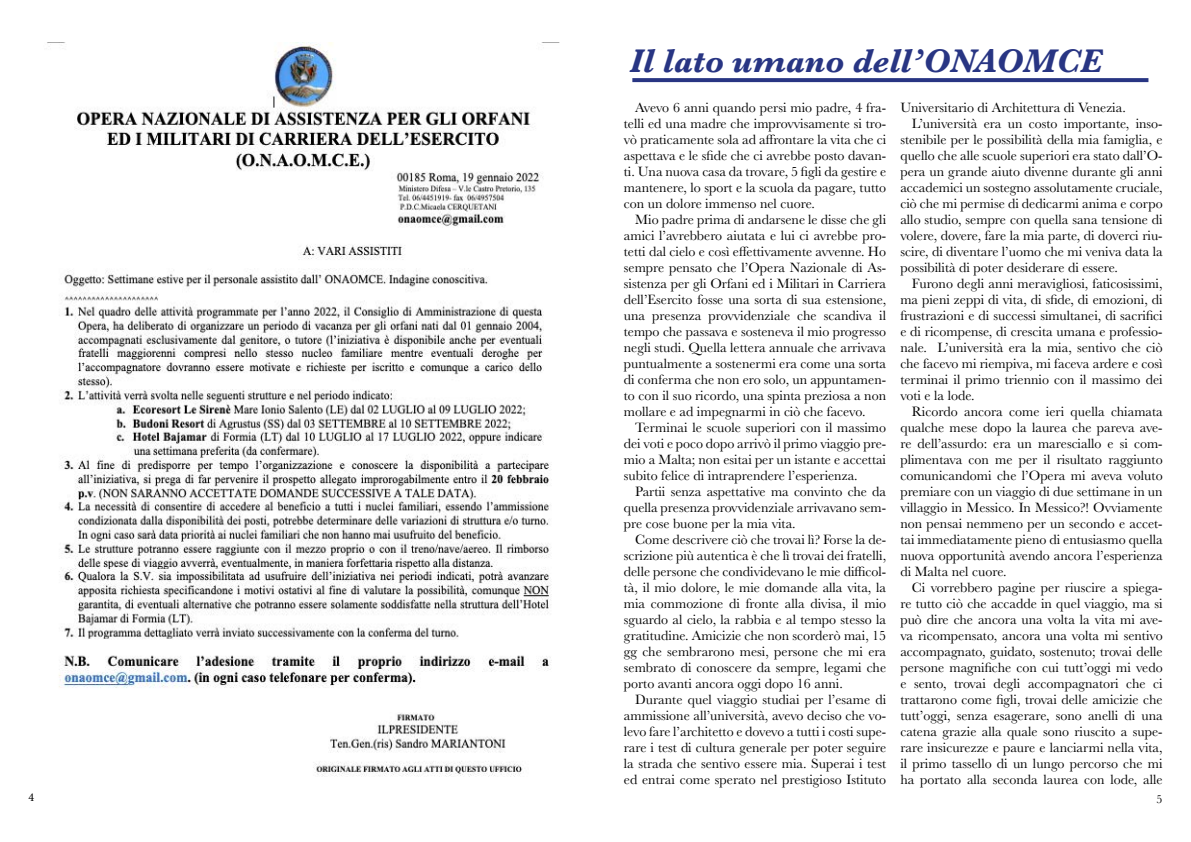
<style>
.page{position:relative;width:1191px;height:842px;background:#fff}
.page>*{position:absolute;margin:0;border:0;box-sizing:border-box;transform-origin:0 0}
.t1{font:italic 700 34px "Baskerville";color:#283583}
.t2{font:14px/16px "Baskerville";color:#000;text-align:justify}
.t3{font:12px "Minion Pro";color:#000}
.t4{font:12px "Baskerville";color:#000}
</style>
<div class="page">
<img style="left:59px;top:43px;width:492px;height:734px">
<svg style="left:632px;top:78px;width:516px;height:4px;fill:#283583"></svg>
<h1 class="t1" style="left:629px;top:38px;width:474px">Il lato umano dell’ONAOMCE</h1>
<p class="t2" style="left:624px;top:99px;width:264px;text-indent:11px">Avevo 6 anni quando persi mio padre, 4 fra&shy;telli ed una madre che improvvisamente si tro&shy;vò praticamente sola ad affrontare la vita che ci aspettava e le sfide che ci avrebbe posto davan&shy;ti. Una nuova casa da trovare, 5 figli da gestire e mantenere, lo sport e la scuola da pagare, tutto con un dolore immenso nel cuore.</p>
<p class="t2" style="left:624px;top:211px;width:264px;text-indent:11px">Mio padre prima di andarsene le disse che gli amici l’avrebbero aiutata e lui ci avrebbe pro&shy;tetti dal cielo e così effettivamente avvenne. Ho sempre pensato che l’Opera Nazionale di As&shy;sistenza per gli Orfani ed i Militari in Carriera dell’Esercito fosse una sorta di sua estensione, una presenza provvidenziale che scandiva il tempo che passava e sosteneva il mio progresso negli studi. Quella lettera annuale che arrivava puntualmente a sostenermi era come una sorta di conferma che non ero solo, un appuntamen&shy;to con il suo ricordo, una spinta preziosa a non mollare e ad impegnarmi in ciò che facevo.</p>
<p class="t2" style="left:624px;top:420px;width:264px;text-indent:11px">Terminai le scuole superiori con il massimo dei voti e poco dopo arrivò il primo viaggio pre&shy;mio a Malta; non esitai per un istante e accettai subito felice di intraprendere l’esperienza.</p>
<p class="t2" style="left:624px;top:484px;width:264px;text-indent:11px">Partii senza aspettative ma convinto che da quella presenza provvidenziale arrivavano sem&shy;pre cose buone per la mia vita.</p>
<p class="t2" style="left:624px;top:532px;width:264px;text-indent:11px">Come descrivere ciò che trovai lì? Forse la de&shy;scrizione più autentica è che lì trovai dei fratelli, delle persone che condividevano le mie difficol&shy;tà, il mio dolore, le mie domande alla vita, la mia commozione di fronte alla divisa, il mio sguardo al cielo, la rabbia e al tempo stesso la gratitudine. Amicizie che non scorderò mai, 15 gg che sembrarono mesi, persone che mi era sembrato di conoscere da sempre, legami che porto avanti ancora oggi dopo 16 anni.</p>
<p class="t2" style="left:624px;top:692px;width:264px;text-indent:11px">Durante quel viaggio studiai per l’esame di ammissione all’università, avevo deciso che vo&shy;levo fare l’architetto e dovevo a tutti i costi supe&shy;rare i test di cultura generale per poter seguire la strada che sentivo essere mia. Superai i test ed entrai come sperato nel prestigioso Istituto</p>
<p class="t2" style="left:900px;top:100px;width:227px">Universitario di Architettura di Venezia.</p>
<p class="t2" style="left:911px;top:116px;width:252px">L’università era un costo importante, inso-</p>
<p class="t2" style="left:900px;top:132px;width:264px">stenibile per le possibilità della mia famiglia, e</p>
<p class="t2" style="left:900px;top:148px;width:264px">quello che alle scuole superiori era stato dall’O-</p>
<p class="t2" style="left:900px;top:164px;width:264px">pera un grande aiuto divenne durante gli anni</p>
<p class="t2" style="left:900px;top:180px;width:264px">accademici un sostegno assolutamente cruciale,</p>
<p class="t2" style="left:900px;top:196px;width:264px">ciò che mi permise di dedicarmi anima e corpo</p>
<p class="t2" style="left:900px;top:212px;width:264px">allo studio, sempre con quella sana tensione di</p>
<p class="t2" style="left:900px;top:228px;width:264px">volere, dovere, fare la mia parte, di doverci riu-</p>
<p class="t2" style="left:900px;top:244px;width:264px">scire, di diventare l’uomo che mi veniva data la</p>
<p class="t2" style="left:900px;top:260px;width:219px">possibilità di poter desiderare di essere.</p>
<p class="t2" style="left:911px;top:276px;width:252px">Furono degli anni meravigliosi, faticosissimi,</p>
<p class="t2" style="left:900px;top:292px;width:264px">ma pieni zeppi di vita, di sfide, di emozioni, di</p>
<p class="t2" style="left:900px;top:308px;width:264px">frustrazioni e di successi simultanei, di sacrifici</p>
<p class="t2" style="left:900px;top:324px;width:264px">e di ricompense, di crescita umana e professio-</p>
<p class="t2" style="left:900px;top:340px;width:264px">nale. L’università era la mia, sentivo che ciò</p>
<p class="t2" style="left:900px;top:356px;width:264px">che facevo mi riempiva, mi faceva ardere e così</p>
<p class="t2" style="left:900px;top:372px;width:264px">terminai il primo triennio con il massimo dei</p>
<p class="t2" style="left:900px;top:388px;width:76px">voti e la lode.</p>
<p class="t2" style="left:911px;top:404px;width:252px">Ricordo ancora come ieri quella chiamata</p>
<p class="t2" style="left:900px;top:420px;width:264px">qualche mese dopo la laurea che pareva ave-</p>
<p class="t2" style="left:900px;top:436px;width:264px">re dell’assurdo: era un maresciallo e si com-</p>
<p class="t2" style="left:900px;top:452px;width:264px">plimentava con me per il risultato raggiunto</p>
<p class="t2" style="left:900px;top:468px;width:264px">comunicandomi che l’Opera mi aveva voluto</p>
<p class="t2" style="left:900px;top:484px;width:264px">premiare con un viaggio di due settimane in un</p>
<p class="t2" style="left:900px;top:500px;width:264px">villaggio in Messico. In Messico?! Ovviamente</p>
<p class="t2" style="left:900px;top:516px;width:264px">non pensai nemmeno per un secondo e accet-</p>
<p class="t2" style="left:900px;top:532px;width:264px">tai immediatamente pieno di entusiasmo quella</p>
<p class="t2" style="left:900px;top:548px;width:264px">nuova opportunità avendo ancora l’esperienza</p>
<p class="t2" style="left:900px;top:564px;width:108px">di Malta nel cuore.</p>
<p class="t2" style="left:911px;top:580px;width:252px">Ci vorrebbero pagine per riuscire a spiega-</p>
<p class="t2" style="left:900px;top:596px;width:264px">re tutto ciò che accadde in quel viaggio, ma si</p>
<p class="t2" style="left:900px;top:612px;width:264px">può dire che ancora una volta la vita mi ave-</p>
<p class="t2" style="left:900px;top:628px;width:264px">va ricompensato, ancora una volta mi sentivo</p>
<p class="t2" style="left:900px;top:644px;width:264px">accompagnato, guidato, sostenuto; trovai delle</p>
<p class="t2" style="left:900px;top:660px;width:264px">persone magnifiche con cui tutt’oggi mi vedo</p>
<p class="t2" style="left:900px;top:676px;width:264px">e sento, trovai degli accompagnatori che ci</p>
<p class="t2" style="left:900px;top:692px;width:264px">trattarono come figli, trovai delle amicizie che</p>
<p class="t2" style="left:900px;top:708px;width:264px">tutt’oggi, senza esagerare, sono anelli di una</p>
<p class="t2" style="left:900px;top:724px;width:264px">catena grazie alla quale sono riuscito a supe-</p>
<p class="t2" style="left:900px;top:740px;width:264px">rare insicurezze e paure e lanciarmi nella vita,</p>
<p class="t2" style="left:900px;top:756px;width:264px">il primo tassello di un lungo percorso che mi</p>
<p class="t2" style="left:900px;top:772px;width:264px">ha portato alla seconda laurea con lode, alle</p>
<p class="t3" style="left:28px;top:789px;width:7px">4</p>
<p class="t4" style="left:1156px;top:791px;width:7px">5</p>
</div>
